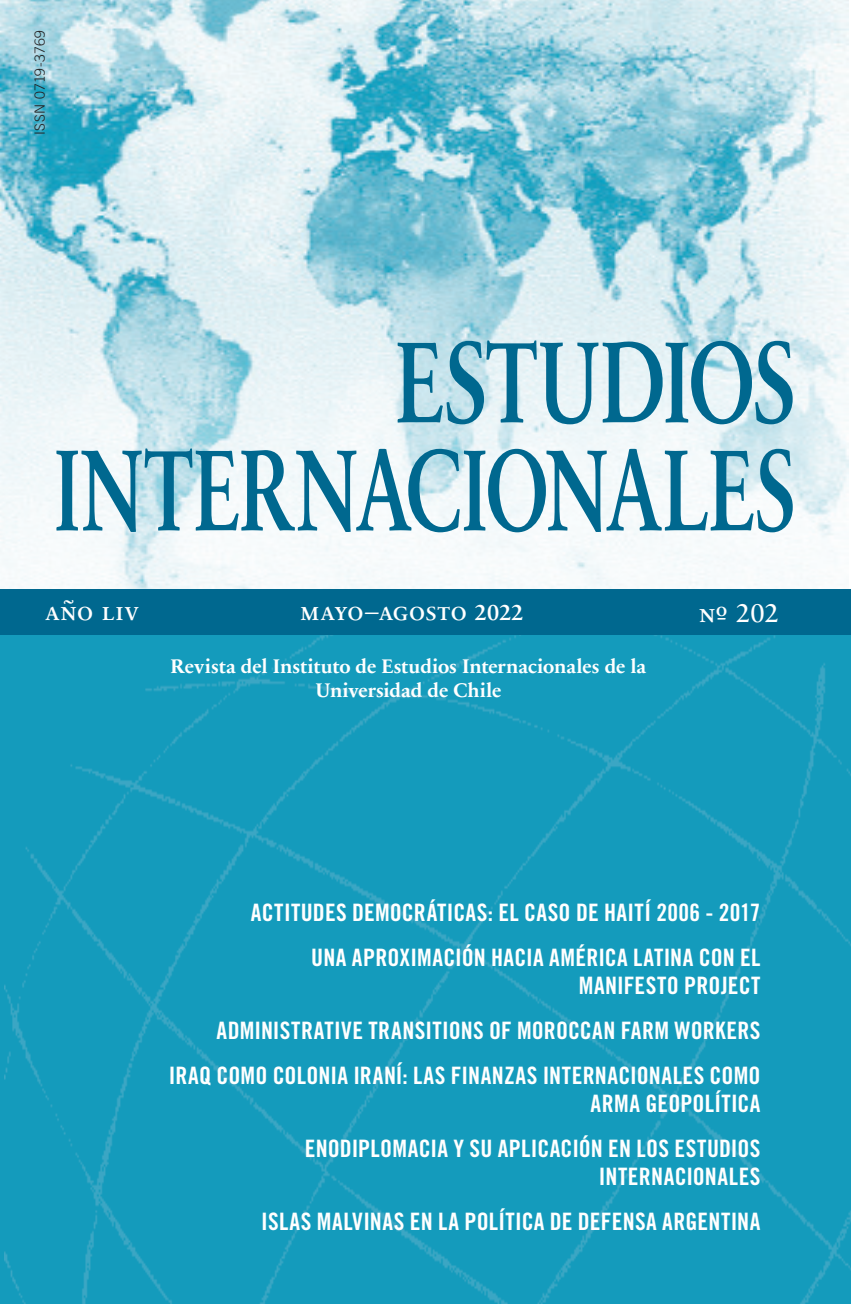
<style>
.page{position:relative;width:851px;height:1304px;background:#fff}
.page>*{position:absolute;margin:0;border:0;box-sizing:border-box;transform-origin:0 0}
.t1{font:600 117px/108px "Sabon Next LT Pro";letter-spacing:-.025em;color:#00688f;text-align:right;scale:.72 1}
.t2{font:28.4px "Sabon Next LT Pro";letter-spacing:.015em;color:#fff}
.REI_Índice{font:24px/28px "Trade Gothic LT Std Bd Cn 20";letter-spacing:.01em;color:#fff;text-align:right}
.t3{font:700 20px/24px "Sabon Next LT Pro";letter-spacing:-.005em;color:#fff;text-align:center}
.REI_Índice-2{font:300 14px "Trade Gothic LT Std";letter-spacing:.015em;color:#231f20}
.s1{font-weight:600;font-size:24px}
</style>
<div class="page">
<div style="left:4px;top:635px;width:846px;height:669px;background:#149bbc"></div>
<svg style="left:0;top:0;width:850px;height:590px"></svg>
<div style="left:0;top:590px;width:850px;height:45px;background:#00688f"></div>
<p class="REI_Índice-2" style="left:31px;top:135px;width:107px;rotate:-90deg">ISSN 0719-3769</p>
<p class="t1" style="left:53px;top:324px;width:1033px">ESTUDIOS<br>INTERNACIONALES</p>
<p class="t2" style="left:45px;top:589px;width:95px">Año LIV</p>
<p class="t2" style="left:300px;top:589px;width:224px">MAYO–AGOSTO <span class="s1">2022</span></p>
<p class="t2" style="left:699px;top:590px;width:81px">Nº 202</p>
<p class="t3" style="left:170px;top:653px;width:477px">Revista del Instituto de Estudios Internacionales de la<br>Universidad de Chile</p>
<p class="REI_Índice" style="left:251px;top:899px;width:511px">ACTITUDES DEMOCRÁTICAS: EL CASO DE HAITÍ 2006 - 2017</p>
<p class="REI_Índice" style="left:311px;top:944px;width:450px">UNA APROXIMACIÓN HACIA AMÉRICA LATINA CON EL<br>MANIFESTO PROJECT</p>
<p class="REI_Índice" style="left:216px;top:1017px;width:545px">ADMINISTRATIVE TRANSITIONS OF MOROCCAN FARM WORKERS</p>
<p class="REI_Índice" style="left:169px;top:1062px;width:593px">IRAQ COMO COLONIA IRANÍ: LAS FINANZAS INTERNACIONALES COMO<br>ARMA GEOPOLÍTICA</p>
<p class="REI_Índice" style="left:305px;top:1135px;width:457px">ENODIPLOMACIA Y SU APLICACIÓN EN LOS ESTUDIOS<br>INTERNACIONALES</p>
<p class="REI_Índice" style="left:261px;top:1208px;width:500px">ISLAS MALVINAS EN LA POLÍTICA DE DEFENSA ARGENTINA</p>
</div>
